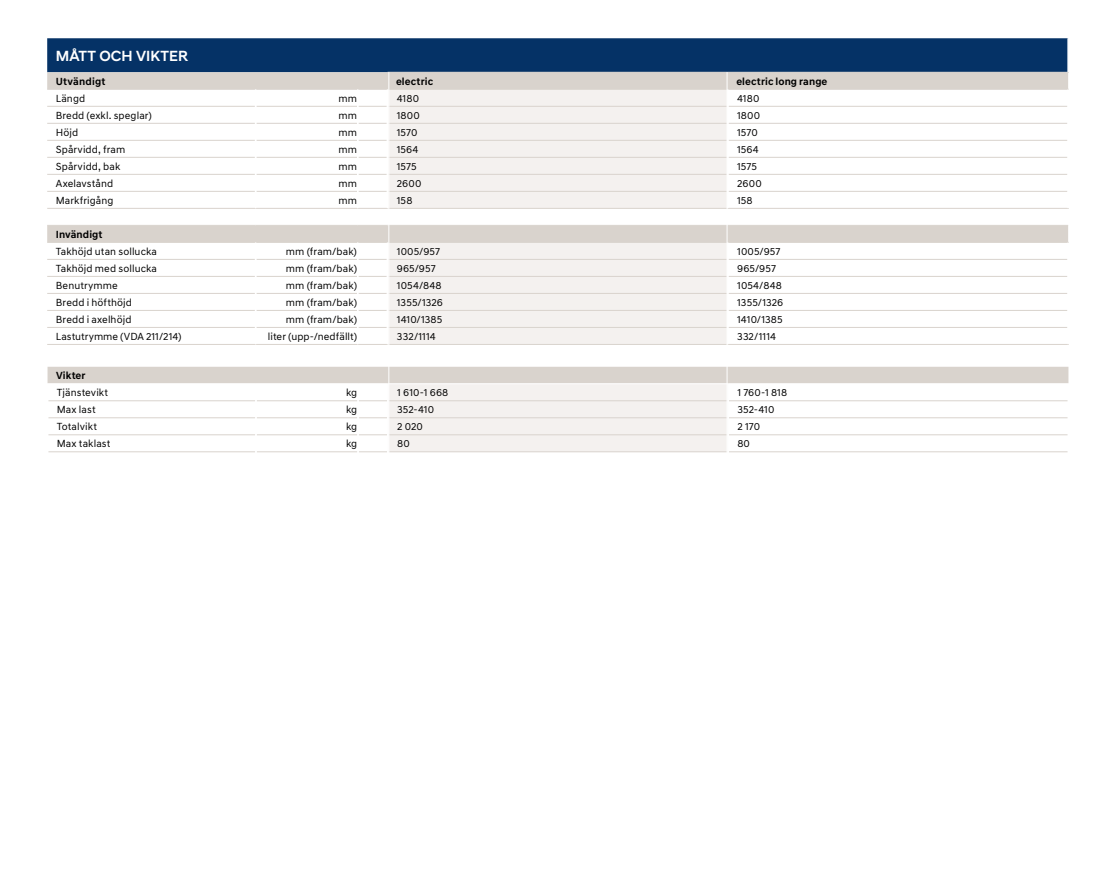
<style>
.page{position:relative;width:1106px;height:893px;background:#fff}
.page>*{position:absolute;margin:0;border:0;box-sizing:border-box;transform-origin:0 0}
.t1{font:500 15px "Hyundai Sans Head";letter-spacing:.005em;color:#fff}
.t2{font:10.5px "Hyundai Sans Text";letter-spacing:.01em;color:#000}
.t3{font:700 10.5px "Hyundai Sans Text";letter-spacing:.01em;color:#000}
</style>
<div class="page">
<div style="left:47px;top:38px;width:1020px;height:34px;background:#053266"></div>
<div style="left:47px;top:72px;width:1021px;height:17px;background:#d9d3cd"></div>
<div style="left:47px;top:226px;width:1021px;height:16px;background:#d9d3cd"></div>
<svg style="left:387px;top:90px;width:341px;height:254px;fill:#f4f1ef"></svg>
<hr style="left:387px;top:72px;width:341px;height:1px;background:#d9d3cd">
<hr style="left:728px;top:72px;width:340px;height:1px;background:#d9d3cd">
<hr style="left:47px;top:89px;width:209px;height:1px;background:#d9d3cd">
<hr style="left:256px;top:89px;width:102px;height:1px;background:#d9d3cd">
<hr style="left:387px;top:89px;width:341px;height:1px;background:#d9d3cd">
<hr style="left:728px;top:89px;width:340px;height:1px;background:#d9d3cd">
<hr style="left:47px;top:106px;width:208px;height:1px;background:#d9d3cd">
<hr style="left:256px;top:106px;width:101px;height:1px;background:#d9d3cd">
<hr style="left:388px;top:106px;width:339px;height:1px;background:#d9d3cd">
<hr style="left:728px;top:106px;width:339px;height:1px;background:#d9d3cd">
<hr style="left:47px;top:123px;width:208px;height:1px;background:#d9d3cd">
<hr style="left:256px;top:123px;width:101px;height:1px;background:#d9d3cd">
<hr style="left:388px;top:123px;width:339px;height:1px;background:#d9d3cd">
<hr style="left:728px;top:123px;width:339px;height:1px;background:#d9d3cd">
<hr style="left:47px;top:140px;width:208px;height:1px;background:#d9d3cd">
<hr style="left:256px;top:140px;width:101px;height:1px;background:#d9d3cd">
<hr style="left:388px;top:140px;width:339px;height:1px;background:#d9d3cd">
<hr style="left:728px;top:140px;width:339px;height:1px;background:#d9d3cd">
<hr style="left:47px;top:157px;width:208px;height:1px;background:#d9d3cd">
<hr style="left:256px;top:157px;width:101px;height:1px;background:#d9d3cd">
<hr style="left:388px;top:157px;width:339px;height:1px;background:#d9d3cd">
<hr style="left:728px;top:157px;width:339px;height:1px;background:#d9d3cd">
<hr style="left:47px;top:174px;width:208px;height:1px;background:#d9d3cd">
<hr style="left:256px;top:174px;width:101px;height:1px;background:#d9d3cd">
<hr style="left:388px;top:174px;width:339px;height:1px;background:#d9d3cd">
<hr style="left:728px;top:174px;width:339px;height:1px;background:#d9d3cd">
<hr style="left:47px;top:191px;width:208px;height:1px;background:#d9d3cd">
<hr style="left:256px;top:191px;width:101px;height:1px;background:#d9d3cd">
<hr style="left:388px;top:191px;width:339px;height:1px;background:#d9d3cd">
<hr style="left:728px;top:191px;width:339px;height:1px;background:#d9d3cd">
<hr style="left:47px;top:208px;width:209px;height:1px;background:#d9d3cd">
<hr style="left:256px;top:208px;width:102px;height:1px;background:#d9d3cd">
<hr style="left:387px;top:208px;width:341px;height:1px;background:#d9d3cd">
<hr style="left:728px;top:208px;width:340px;height:1px;background:#d9d3cd">
<hr style="left:47px;top:225px;width:209px;height:1px;background:#d9d3cd">
<hr style="left:256px;top:225px;width:102px;height:1px;background:#d9d3cd">
<svg style="left:358px;top:225px;width:29px;height:1px"></svg>
<hr style="left:387px;top:225px;width:341px;height:1px;background:#d9d3cd">
<hr style="left:728px;top:225px;width:340px;height:1px;background:#d9d3cd">
<hr style="left:47px;top:242px;width:209px;height:1px;background:#d9d3cd">
<hr style="left:256px;top:242px;width:102px;height:1px;background:#d9d3cd">
<hr style="left:387px;top:242px;width:341px;height:1px;background:#d9d3cd">
<hr style="left:728px;top:242px;width:340px;height:1px;background:#d9d3cd">
<hr style="left:47px;top:259px;width:208px;height:1px;background:#d9d3cd">
<hr style="left:256px;top:259px;width:101px;height:1px;background:#d9d3cd">
<hr style="left:388px;top:259px;width:339px;height:1px;background:#d9d3cd">
<hr style="left:728px;top:259px;width:339px;height:1px;background:#d9d3cd">
<hr style="left:47px;top:276px;width:208px;height:1px;background:#d9d3cd">
<hr style="left:256px;top:276px;width:101px;height:1px;background:#d9d3cd">
<hr style="left:388px;top:276px;width:339px;height:1px;background:#d9d3cd">
<hr style="left:728px;top:276px;width:339px;height:1px;background:#d9d3cd">
<hr style="left:47px;top:293px;width:208px;height:1px;background:#d9d3cd">
<hr style="left:256px;top:293px;width:101px;height:1px;background:#d9d3cd">
<hr style="left:388px;top:293px;width:339px;height:1px;background:#d9d3cd">
<hr style="left:728px;top:293px;width:339px;height:1px;background:#d9d3cd">
<hr style="left:47px;top:310px;width:208px;height:1px;background:#d9d3cd">
<hr style="left:256px;top:310px;width:101px;height:1px;background:#d9d3cd">
<hr style="left:388px;top:310px;width:339px;height:1px;background:#d9d3cd">
<hr style="left:728px;top:310px;width:339px;height:1px;background:#d9d3cd">
<hr style="left:47px;top:327px;width:208px;height:1px;background:#d9d3cd">
<hr style="left:256px;top:327px;width:101px;height:1px;background:#d9d3cd">
<hr style="left:388px;top:327px;width:339px;height:1px;background:#d9d3cd">
<hr style="left:728px;top:327px;width:339px;height:1px;background:#d9d3cd">
<hr style="left:47px;top:344px;width:209px;height:1px;background:#d9d3cd">
<hr style="left:256px;top:344px;width:102px;height:1px;background:#d9d3cd">
<hr style="left:387px;top:344px;width:341px;height:1px;background:#d9d3cd">
<hr style="left:728px;top:344px;width:340px;height:1px;background:#d9d3cd">
<svg style="left:357px;top:89px;width:31px;height:120px"></svg>
<svg style="left:727px;top:89px;width:1px;height:119px"></svg>
<svg style="left:357px;top:242px;width:31px;height:103px"></svg>
<svg style="left:727px;top:243px;width:1px;height:101px"></svg>
<svg style="left:47px;top:367px;width:1022px;height:86px"></svg>
<hr style="left:47px;top:383px;width:209px;height:1px;background:#fff">
<hr style="left:256px;top:383px;width:102px;height:1px;background:#fff">
<hr style="left:358px;top:383px;width:30px;height:1px;background:#fff">
<hr style="left:388px;top:383px;width:340px;height:1px;background:#fff">
<hr style="left:728px;top:383px;width:341px;height:1px;background:#fff">
<hr style="left:388px;top:72px;width:1px;height:733px;background:#fff">
<hr style="left:726px;top:72px;width:1px;height:733px;background:#fff">
<h1 class="t1" style="left:56px;top:47px;width:134px">MÅTT OCH VIKTER</h1>
<p class="t3" style="left:56px;top:75px;width:51px">Utvändigt</p>
<p class="t3" style="left:396px;top:75px;width:39px">electric</p>
<p class="t3" style="left:736px;top:75px;width:93px">electric long range</p>
<p class="t2" style="left:56px;top:92px;width:31px">Längd</p>
<p class="t2" style="left:338px;top:92px;width:20px">mm</p>
<p class="t2" style="left:397px;top:92px;width:24px">4180</p>
<p class="t2" style="left:737px;top:92px;width:24px">4180</p>
<p class="t2" style="left:56px;top:109px;width:98px">Bredd (exkl. speglar)</p>
<p class="t2" style="left:338px;top:109px;width:20px">mm</p>
<p class="t2" style="left:397px;top:109px;width:24px">1800</p>
<p class="t2" style="left:737px;top:109px;width:24px">1800</p>
<p class="t2" style="left:56px;top:126px;width:24px">Höjd</p>
<p class="t2" style="left:338px;top:126px;width:20px">mm</p>
<p class="t2" style="left:397px;top:126px;width:22px">1570</p>
<p class="t2" style="left:737px;top:126px;width:22px">1570</p>
<p class="t2" style="left:56px;top:143px;width:71px">Spårvidd, fram</p>
<p class="t2" style="left:338px;top:143px;width:20px">mm</p>
<p class="t2" style="left:397px;top:143px;width:23px">1564</p>
<p class="t2" style="left:737px;top:143px;width:23px">1564</p>
<p class="t2" style="left:56px;top:160px;width:66px">Spårvidd, bak</p>
<p class="t2" style="left:338px;top:160px;width:20px">mm</p>
<p class="t2" style="left:397px;top:160px;width:21px">1575</p>
<p class="t2" style="left:737px;top:160px;width:21px">1575</p>
<p class="t2" style="left:56px;top:177px;width:59px">Axelavstånd</p>
<p class="t2" style="left:338px;top:177px;width:20px">mm</p>
<p class="t2" style="left:397px;top:177px;width:26px">2600</p>
<p class="t2" style="left:737px;top:177px;width:26px">2600</p>
<p class="t2" style="left:56px;top:194px;width:59px">Markfrigång</p>
<p class="t2" style="left:338px;top:194px;width:20px">mm</p>
<p class="t2" style="left:397px;top:194px;width:17px">158</p>
<p class="t2" style="left:737px;top:194px;width:17px">158</p>
<p class="t3" style="left:56px;top:228px;width:48px">Invändigt</p>
<p class="t2" style="left:56px;top:245px;width:103px">Takhöjd utan sollucka</p>
<p class="t2" style="left:286px;top:245px;width:73px">mm (fram/bak)</p>
<p class="t2" style="left:397px;top:245px;width:45px">1005/957</p>
<p class="t2" style="left:737px;top:245px;width:45px">1005/957</p>
<p class="t2" style="left:56px;top:262px;width:103px">Takhöjd med sollucka</p>
<p class="t2" style="left:286px;top:262px;width:73px">mm (fram/bak)</p>
<p class="t2" style="left:397px;top:262px;width:40px">965/957</p>
<p class="t2" style="left:737px;top:262px;width:40px">965/957</p>
<p class="t2" style="left:56px;top:279px;width:63px">Benutrymme</p>
<p class="t2" style="left:286px;top:279px;width:73px">mm (fram/bak)</p>
<p class="t2" style="left:397px;top:279px;width:46px">1054/848</p>
<p class="t2" style="left:737px;top:279px;width:46px">1054/848</p>
<p class="t2" style="left:56px;top:296px;width:78px">Bredd i höfthöjd</p>
<p class="t2" style="left:286px;top:296px;width:73px">mm (fram/bak)</p>
<p class="t2" style="left:397px;top:296px;width:48px">1355/1326</p>
<p class="t2" style="left:737px;top:296px;width:48px">1355/1326</p>
<p class="t2" style="left:56px;top:313px;width:77px">Bredd i axelhöjd</p>
<p class="t2" style="left:286px;top:313px;width:73px">mm (fram/bak)</p>
<p class="t2" style="left:397px;top:313px;width:47px">1410/1385</p>
<p class="t2" style="left:737px;top:313px;width:47px">1410/1385</p>
<p class="t2" style="left:56px;top:330px;width:127px">Lastutrymme (VDA 211/214)</p>
<p class="t2" style="left:268px;top:330px;width:91px">liter (upp-/nedfällt)</p>
<p class="t2" style="left:397px;top:330px;width:40px">332/1114</p>
<p class="t2" style="left:737px;top:330px;width:40px">332/1114</p>
<p class="t3" style="left:56px;top:369px;width:31px">Vikter</p>
<p class="t2" style="left:57px;top:386px;width:53px">Tjänstevikt</p>
<p class="t2" style="left:346px;top:386px;width:13px">kg</p>
<p class="t2" style="left:397px;top:386px;width:53px">1 610-1 668</p>
<p class="t2" style="left:737px;top:386px;width:51px">1 760-1 818</p>
<p class="t2" style="left:57px;top:403px;width:40px">Max last</p>
<p class="t2" style="left:346px;top:403px;width:13px">kg</p>
<p class="t2" style="left:397px;top:403px;width:39px">352-410</p>
<p class="t2" style="left:737px;top:403px;width:39px">352-410</p>
<p class="t2" style="left:57px;top:420px;width:42px">Totalvikt</p>
<p class="t2" style="left:346px;top:420px;width:13px">kg</p>
<p class="t2" style="left:397px;top:420px;width:27px">2 020</p>
<p class="t2" style="left:737px;top:420px;width:24px">2 170</p>
<p class="t2" style="left:57px;top:437px;width:55px">Max taklast</p>
<p class="t2" style="left:346px;top:437px;width:13px">kg</p>
<p class="t2" style="left:397px;top:437px;width:14px">80</p>
<p class="t2" style="left:737px;top:437px;width:14px">80</p>
</div>
